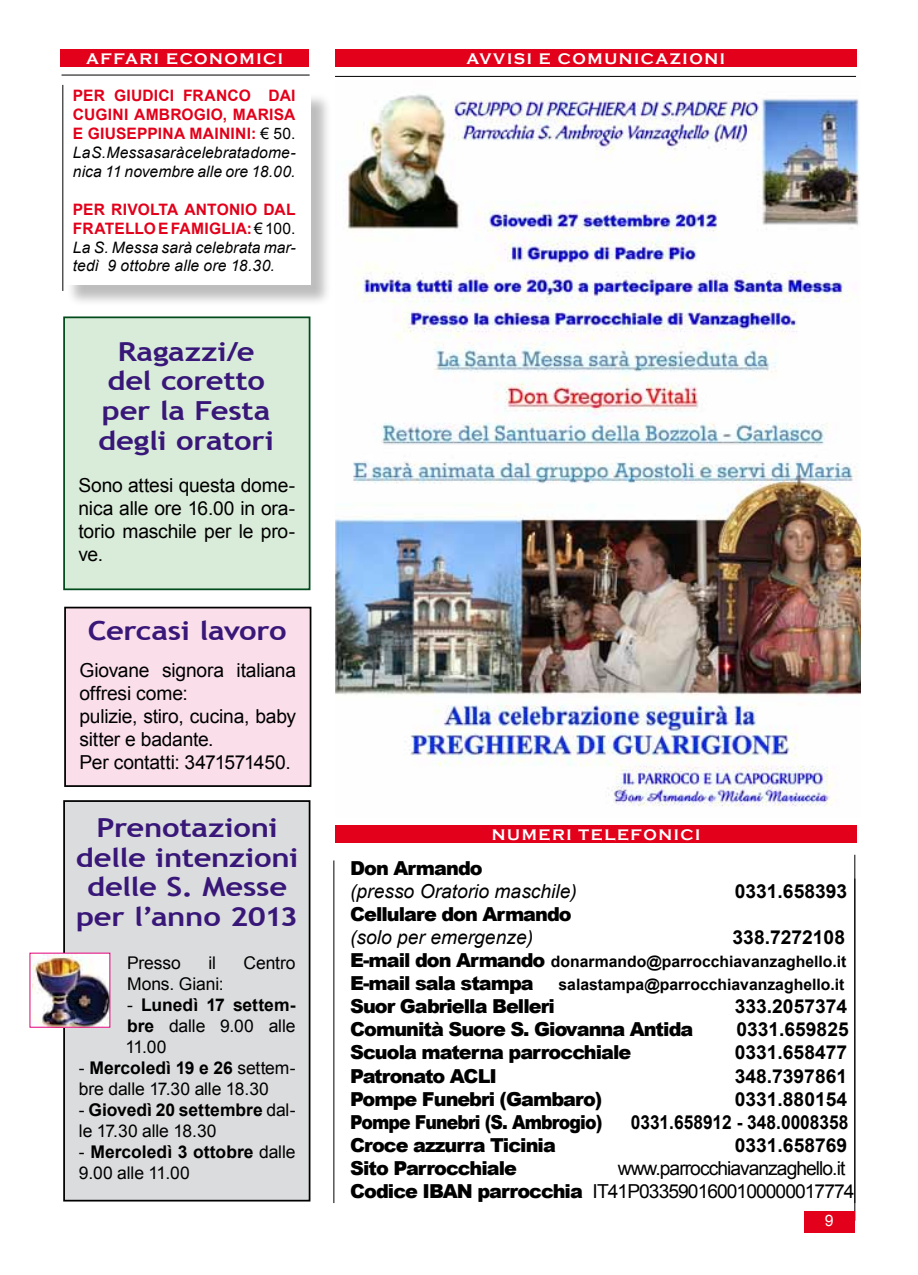
<style>
.page{position:relative;width:918px;height:1275px;background:#fff}
.page>*{position:absolute;margin:0;border:0;box-sizing:border-box;transform-origin:0 0}
.t1{font:700 26.25px/29.8px "Trebuchet MS";letter-spacing:-.01em;color:#381778;text-align:center;scale:1.18 1}
.t2{font:900 19.25px "Arial";letter-spacing:-.05em;color:#000}
.t3{font:19.25px/23.1px "Arial";letter-spacing:-.015em;color:#000}
.t4{font:700 19.25px "Arial";color:#000}
.t5{font:19.25px/23.1px "Arial";letter-spacing:-.05em;color:#000}
.t6{font:italic 19.25px "Arial";color:#000}
.t7{font:900 19.25px "Arial";letter-spacing:-.05em;color:#000;scale:.9 1}
.t8{font:700 19.25px "Arial";color:#000;scale:.9 1}
.t9{font:17.5px/21px "Arial";letter-spacing:-.01em;color:#000}
.t10{font:italic 15.75px/18.9px "Arial";letter-spacing:.005em;color:#000;text-align:justify}
.t11{font:700 15.75px "Arial";letter-spacing:.01em;color:#e2001a}
.t12{font:700 15.75px "Arial";color:#000}
.t13{font:700 15.75px "Copperplate Gothic";letter-spacing:.1em;color:#fff}
.t14{font:15.75px "Arial";color:#fff}
.s1{font-weight:700;font-style:normal;color:#e2001a}
.s2{font-style:normal}
.s3{font-weight:700}
.s4{font-weight:900;font-size:19.25px}
.s5{font-weight:900}
</style>
<div class="page">
<div style="left:61px;top:50px;width:248px;height:17px;background:#e2001a"></div>
<hr style="left:333px;top:860px;width:1px;height:343px;background:#000">
<div style="left:336px;top:825px;width:520px;height:18px;background:#e2001a"></div>
<hr style="left:62px;top:75px;width:248px;height:1px;background:#000">
<div style="left:335px;top:50px;width:521px;height:17px;background:#e2001a"></div>
<div style="left:66px;top:92px;width:266px;height:215px;background:#000;opacity:.26"></div>
<div style="left:63px;top:90px;width:247px;height:195px;background:#fff"></div>
<hr style="left:63px;top:85px;width:1px;height:206px;background:#000">
<hr style="left:854px;top:878px;width:1px;height:343px;background:#000">
<hr style="left:854px;top:855px;width:1px;height:348px;background:#000">
<div style="left:64px;top:801px;width:245px;height:400px;background:#dbdcdd"></div>
<div style="left:63px;top:800px;width:247px;height:401px;border:2px solid #000"></div>
<div style="left:65px;top:608px;width:245px;height:178px;background:#fadeea"></div>
<div style="left:64px;top:607px;width:247px;height:180px;border:2px solid #000"></div>
<img style="left:32px;top:955px;width:76px;height:71px">
<hr style="left:335px;top:76px;width:521px;height:1px;background:#000">
<div style="left:804px;top:1211px;width:50px;height:21px;background:#e2001a"></div>
<img style="left:335px;top:94px;width:525px;height:713px">
<div style="left:63px;top:316px;width:247px;height:274px;background:#d9ebd9;border:2px solid #004a1c"></div>
<p class="t13" style="left:86px;top:50px;width:96px">AFFARI ECONOM</p>
<p class="t13" style="left:256px;top:50px;width:28px">ICI</p>
<p class="t11" style="left:73px;top:85px;width:12px">per</p>
<p class="t11" style="left:114px;top:85px;width:37px">giudici</p>
<p class="t11" style="left:183px;top:85px;width:13px">franco</p>
<p class="t11" style="left:269px;top:85px;width:10px">dai</p>
<p class="t11" style="left:73px;top:104px;width:32px">cugini</p>
<p class="t11" style="left:134px;top:104px;width:48px">ambrogio</p>
<p class="t11" style="left:223px;top:104px;width:22px">, marisa</p>
<p class="t11" style="left:73px;top:123px;width:54px">egiuseppina</p>
<p class="t11" style="left:190px;top:123px;width:10px">mainini</p>
<p class="t10" style="left:73px;top:124px;width:224px;text-indent:178px"><span class="s1">:</span> <span class="s2">€ 50.<br></span>La S. Messa sarà celebrata dome&shy;nica 11 novembre alle ore 18.00.</p>
<p class="t11" style="left:73px;top:199px;width:12px">per</p>
<p class="t11" style="left:111px;top:199px;width:38px">rivolta</p>
<p class="t11" style="left:184px;top:199px;width:12px">antonio</p>
<p class="t11" style="left:263px;top:199px;width:12px">dal</p>
<p class="t11" style="left:73px;top:218px;width:12px">fratello</p>
<p class="t11" style="left:158px;top:218px;width:23px">e famiglia</p>
<p class="t10" style="left:73px;top:219px;width:224px;text-indent:174px"><span class="s1">:</span> <span class="s2">€ 100.<br></span>La S. Messa sarà celebrata mar&shy;tedì 9 ottobre alle ore 18.30.</p>
<h1 class="t1" style="left:98px;top:336px;width:151px">Ragazzi/e del coretto per la Festa degli oratori</h1>
<p class="t3" style="left:79px;top:474px;width:218px;text-align:justify">Sono attesi questa dome&shy;nica alle ore 16.00 in ora&shy;torio maschile per le pro&shy;ve.</p>
<h1 class="t1" style="left:88px;top:616px;width:170px">Cercasi lavoro</h1>
<p class="t3" style="left:79px;top:659px;width:218px">Giovane signora italiana offresi come:<br>pulizie, stiro, cucina, baby sitter e badante.<br>Per contatti: 3471571450.</p>
<h1 class="t1" style="left:76px;top:813px;width:190px">Prenotazioni delle intenzioni delle S. Messe per l’anno 2013</h1>
<p class="t9" style="left:127px;top:952px;width:55px">Presso</p>
<p class="t9" style="left:208px;top:952px;width:9px">il</p>
<p class="t9" style="left:244px;top:952px;width:53px">Centro</p>
<p class="t9" style="left:127px;top:973px;width:98px">Mons. Giani:</p>
<p class="t9" style="left:125px;top:994px;width:172px;text-align:justify">- <span class="s3">Lunedì 17 settem&shy;bre</span> dalle 9.00 alle 11.00</p>
<p class="t9" style="left:79px;top:1057px;width:218px">- <span class="s3">Mercoledì 19 e 26</span> settem&shy;bre dalle 17.30 alle 18.30</p>
<p class="t9" style="left:79px;top:1099px;width:218px">- <span class="s3">Giovedì 20 settembre</span> dal&shy;le 17.30 alle 18.30</p>
<p class="t9" style="left:79px;top:1141px;width:218px">- <span class="s3">Mercoledì 3 ottobre</span> dalle<br>9.00 alle 11.00</p>
<p class="t13" style="left:466px;top:50px;width:25px">AVVI</p>
<p class="t13" style="left:514px;top:50px;width:211px">SI E COMUNICAZIONI</p>
<p class="t13" style="left:492px;top:826px;width:208px">NUMERI TELEFONICI</p>
<p class="t2" style="left:350px;top:854px;width:134px">Don Armando</p>
<p class="t6" style="left:350px;top:878px;width:228px">(presso Oratorio maschile)</p>
<p class="t4" style="left:735px;top:878px;width:114px">0331.658393</p>
<p class="t2" style="left:350px;top:900px;width:223px">Cellulare don Armando</p>
<p class="t6" style="left:350px;top:925px;width:184px">(solo per emergenze)</p>
<p class="t4" style="left:732px;top:924px;width:114px">338.7272108</p>
<p class="t12" style="left:350px;top:951px;width:498px"><span class="s4">E-mail don Armando</span> donarmando@parrocchiavanzaghello.it</p>
<p class="t2" style="left:350px;top:969px;width:185px">E-mail sala stampa</p>
<p class="t12" style="left:558px;top:974px;width:287px">salastampa@parrocchiavanzaghello.it</p>
<p class="t2" style="left:350px;top:992px;width:206px">Suor Gabriella Belleri</p>
<p class="t4" style="left:735px;top:994px;width:114px">333.2057374</p>
<p class="t2" style="left:350px;top:1015px;width:345px">Comunità Suore S. Giovanna Antida</p>
<p class="t4" style="left:736px;top:1017px;width:114px">0331.659825</p>
<p class="t2" style="left:350px;top:1038px;width:283px">Scuola materna parrocchiale</p>
<p class="t4" style="left:735px;top:1040px;width:114px">0331.658477</p>
<p class="t2" style="left:350px;top:1062px;width:148px">Patronato ACLI</p>
<p class="t4" style="left:734px;top:1063px;width:114px">348.7397861</p>
<p class="t2" style="left:350px;top:1085px;width:254px">Pompe Funebri (Gambaro)</p>
<p class="t4" style="left:735px;top:1086px;width:114px">0331.880154</p>
<p class="t7" style="left:350px;top:1108px;width:282px">Pompe Funebri (S. Ambrogio)</p>
<p class="t8" style="left:631px;top:1109px;width:243px">0331.658912 - 348.0008358</p>
<p class="t2" style="left:350px;top:1131px;width:207px">Croce azzurra Ticinia</p>
<p class="t4" style="left:735px;top:1132px;width:114px">0331.658769</p>
<p class="t2" style="left:350px;top:1154px;width:168px">Sito Parrocchiale</p>
<p class="t5" style="left:350px;top:1157px;width:506px;text-indent:267px">www.parrocchiavanzaghello.it<br><span class="s5">Codice IBAN parrocchia</span> IT41P0335901600100000017774</p>
<p class="t14" style="left:825px;top:1210px;width:10px">9</p>
</div>
